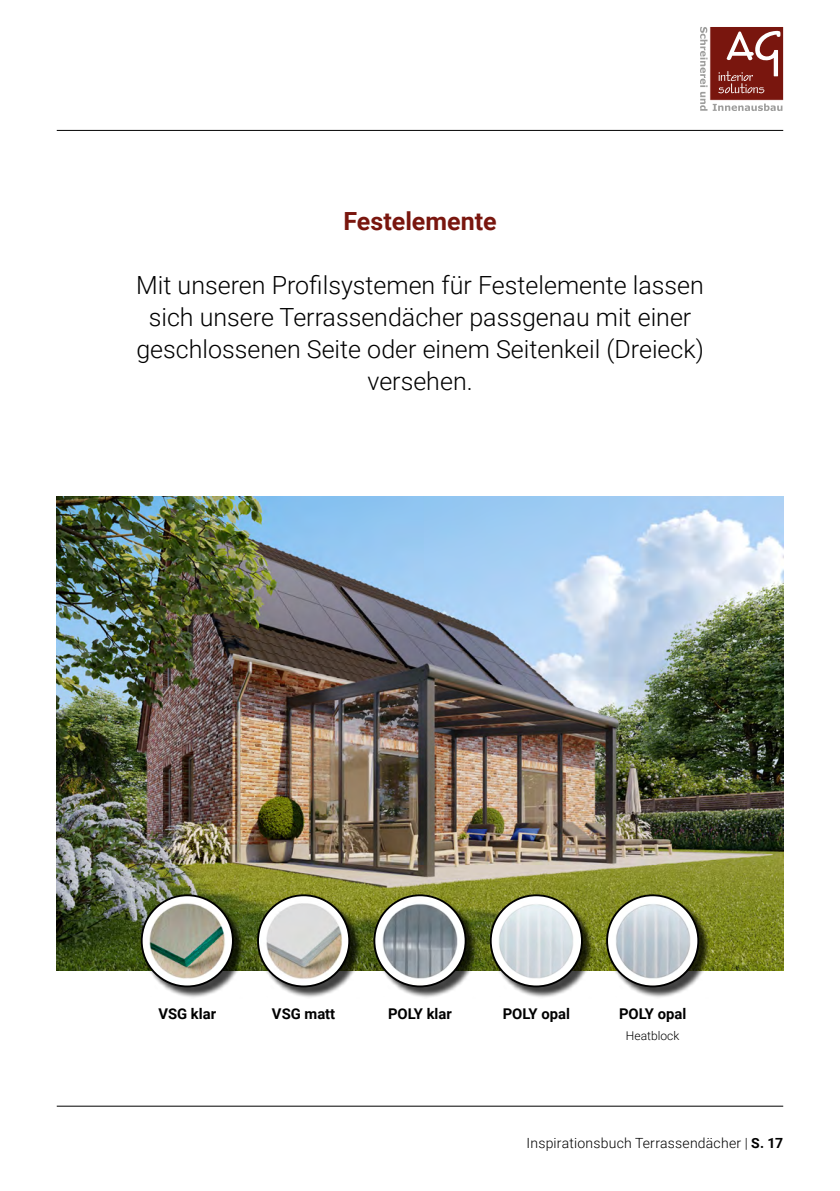
<style>
.page{position:relative;width:840px;height:1191px;background:#fff}
.page>*{position:absolute;margin:0;border:0;box-sizing:border-box;transform-origin:0 0}
.t1{font:300 25px/32px "Roboto";color:#000;text-align:center}
.t2{font:700 25px "Roboto";color:#79160e}
.t3{font:700 14.8px "Roboto";color:#000}
.t4{font:300 14px "Roboto";letter-spacing:.015em;color:#000}
.t5{font:300 12px "Roboto";color:#000}
.s1{font-weight:700}
</style>
<div class="page">
<img style="left:57px;top:496px;width:725px;height:474px">
<hr style="left:57px;top:130px;width:725px;height:1px;background:#000">
<div style="left:375px;top:896px;width:102px;height:102px;background:#000;opacity:.75"></div>
<img style="left:374px;top:895px;width:91px;height:91px;border-radius:46px">
<div style="left:373px;top:894px;width:93px;height:93px;border:2px solid #000;border-radius:50%"></div>
<div style="left:491px;top:896px;width:103px;height:102px;background:#000;opacity:.75"></div>
<img style="left:490px;top:895px;width:91px;height:91px;border-radius:46px">
<div style="left:489px;top:894px;width:93px;height:93px;border:2px solid #000;border-radius:50%"></div>
<div style="left:608px;top:896px;width:102px;height:102px;background:#000;opacity:.75"></div>
<img style="left:606px;top:895px;width:92px;height:91px;border-radius:46px">
<div style="left:605px;top:894px;width:93px;height:93px;border:2px solid #000;border-radius:50%"></div>
<div style="left:143px;top:896px;width:102px;height:102px;background:#000;opacity:.75"></div>
<img style="left:142px;top:895px;width:91px;height:91px;border-radius:46px">
<div style="left:141px;top:894px;width:93px;height:93px;border:2px solid #000;border-radius:50%"></div>
<div style="left:259px;top:896px;width:102px;height:102px;background:#000;opacity:.75"></div>
<img style="left:258px;top:895px;width:91px;height:91px;border-radius:46px">
<div style="left:257px;top:894px;width:93px;height:93px;border:2px solid #000;border-radius:50%"></div>
<hr style="left:57px;top:1105px;width:725px;height:1px;background:#000">
<svg style="left:700px;top:27px;width:82px;height:84px"></svg>
<p class="t2" style="left:343px;top:204px;width:155px">Festelemente</p>
<p class="t1" style="left:136px;top:268px;width:569px">Mit unseren Profilsystemen für Festelemente lassen sich unsere Terrassendächer passgenau mit einer geschlossenen Seite oder einem Seitenkeil (Dreieck) versehen.</p>
<p class="t3" style="left:158px;top:1003px;width:59px">VSG klar</p>
<p class="t3" style="left:272px;top:1003px;width:65px">VSG matt</p>
<p class="t3" style="left:388px;top:1003px;width:65px">POLY klar</p>
<p class="t3" style="left:502px;top:1003px;width:69px">POLY opal</p>
<p class="t3" style="left:618px;top:1003px;width:69px">POLY opal</p>
<p class="t5" style="left:625px;top:1027px;width:55px">Heatblock</p>
<p class="t4" style="left:526px;top:1132px;width:258px">Inspirationsbuch Terrassendächer | <span class="s1">S. 17</span></p>
</div>
